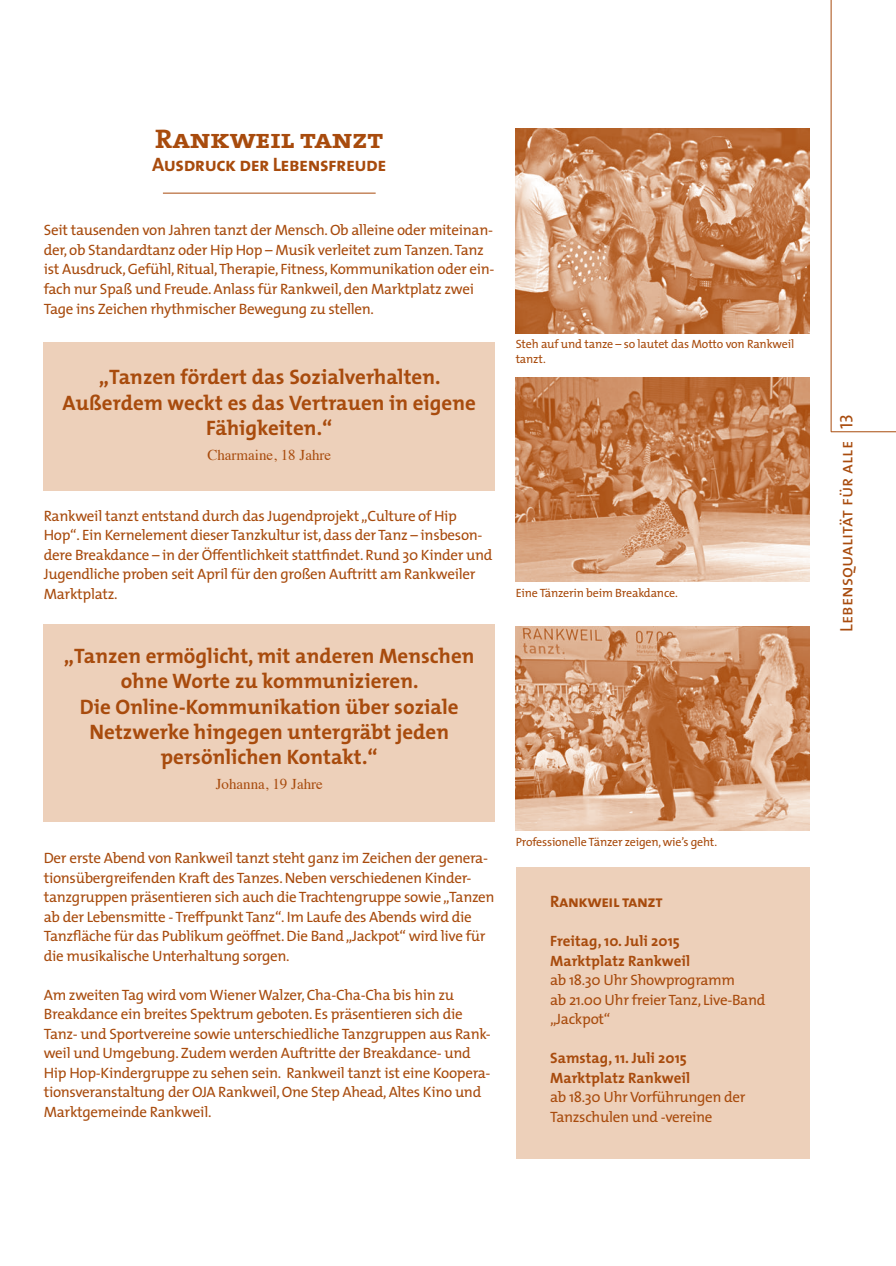
<style>
.page{position:relative;width:896px;height:1266px;background:#fff}
.page>*{position:absolute;margin:0;border:0;box-sizing:border-box;transform-origin:0 0}
.t1{font:27px "The Serif Bold Caps";letter-spacing:-.01em;color:#a84b0d;scale:1.05 1}
.t2{font:700 21px/25.2px "The Mix";color:#a84b0d;text-align:center}
.t3{font:19.5px "The Mix Bold Caps";letter-spacing:-.025em;color:#a84b0d}
.t4{font:18px "The Mix Caps";color:#a84b0d}
.t5{font:16.5px "The Mix Bold Caps";letter-spacing:-.025em;color:#a84b0d}
.t6{font:15px/19.5px "The Mix";letter-spacing:-.02em;color:#a84b0d}
.t7{font:700 15px/19.5px "The Mix";color:#a84b0d}
.t8{font:15px "Times";color:#a84b0d}
.t9{font:12px/14.4px "The Mix";letter-spacing:-.015em;color:#a84b0d}
</style>
<div class="page">
<hr style="left:163px;top:193px;width:212px;height:1px;background:#a84b0d">
<div style="left:516px;top:867px;width:293px;height:291px;background:#edd0ba"></div>
<img style="left:515px;top:626px;width:294px;height:204px">
<img style="left:515px;top:378px;width:294px;height:204px">
<img style="left:515px;top:129px;width:294px;height:204px">
<div style="left:44px;top:341px;width:450px;height:149px;background:#edd0ba"></div>
<div style="left:44px;top:624px;width:450px;height:198px;background:#edd0ba"></div>
<hr style="left:830px;top:0;width:1px;height:432px;background:#a84b0d">
<hr style="left:830px;top:431px;width:65px;height:1px;background:#a84b0d">
<h1 class="t1" style="left:155px;top:117px;width:219px">Rankweil tanzt</h1>
<h3 class="t3" style="left:152px;top:148px;width:236px">Ausdruck der Lebensfreude</h3>
<p class="t6" style="left:44px;top:220px;width:452px">Seit tausenden von Jahren tanzt der Mensch. Ob alleine oder miteinan&shy;der, ob Standardtanz oder Hip Hop – Musik verleitet zum Tanzen. Tanz ist Ausdruck, Gefühl, Ritual, Therapie, Fitness, Kommunikation oder ein&shy;fach nur Spaß und Freude. Anlass für Rankweil, den Marktplatz zwei Tage ins Zeichen rhythmischer Bewegung zu stellen.</p>
<h2 class="t2" style="left:63px;top:364px;width:414px">„Tanzen fördert das Sozialverhalten.<br>Außerdem weckt es das Vertrauen in eigene<br>Fähigkeiten.“</h2>
<p class="t8" style="left:207px;top:441px;width:125px">Charmaine, 18 Jahre</p>
<p class="t6" style="left:44px;top:505px;width:450px">Rankweil tanzt entstand durch das Jugendprojekt „Culture of Hip Hop“. Ein Kernelement dieser Tanzkultur ist, dass der Tanz – insbeson&shy;dere Breakdance – in der Öffentlichkeit stattfindet. Rund 30 Kinder und Jugendliche proben seit April für den großen Auftritt am Rankweiler Marktplatz.</p>
<h2 class="t2" style="left:64px;top:643px;width:412px">„Tanzen ermöglicht, mit anderen Menschen ohne Worte zu kommunizieren.<br>Die Online-Kommunikation über soziale Netzwerke hingegen untergräbt jeden persönlichen Kontakt.“</h2>
<p class="t8" style="left:216px;top:770px;width:109px">Johanna, 19 Jahre</p>
<p class="t6" style="left:44px;top:847px;width:452px">Der erste Abend von Rankweil tanzt steht ganz im Zeichen der genera&shy;tionsübergreifenden Kraft des Tanzes. Neben verschiedenen Kinder&shy;tanzgruppen präsentieren sich auch die Trachtengruppe sowie „Tanzen ab der Lebensmitte - Treffpunkt Tanz“. Im Laufe des Abends wird die Tanzfläche für das Publikum geöffnet. Die Band „Jackpot“ wird live für die musikalische Unterhaltung sorgen.</p>
<p class="t6" style="left:44px;top:984px;width:448px">Am zweiten Tag wird vom Wiener Walzer, Cha-Cha-Cha bis hin zu Breakdance ein breites Spektrum geboten. Es präsentieren sich die Tanz- und Sportvereine sowie unterschiedliche Tanzgruppen aus Rank&shy;weil und Umgebung. Zudem werden Auftritte der Breakdance- und Hip Hop-Kindergruppe zu sehen sein. Rankweil tanzt ist eine Koopera&shy;tionsveranstaltung der OJA Rankweil, One Step Ahead, Altes Kino und Marktgemeinde Rankweil.</p>
<p class="t9" style="left:515px;top:336px;width:280px">Steh auf und tanze – so lautet das Motto von Rankweil tanzt.</p>
<p class="t9" style="left:515px;top:585px;width:163px">Eine Tänzerin beim Breakdance.</p>
<p class="t9" style="left:515px;top:834px;width:203px">Professionelle Tänzer zeigen, wie’s geht.</p>
<p class="t5" style="left:550px;top:887px;width:114px">Rankweil tanzt</p>
<p class="t7" style="left:550px;top:931px;width:142px">Freitag, 10. Juli 2015<br>Marktplatz Rankweil</p>
<p class="t6" style="left:550px;top:970px;width:217px">ab 18.30 Uhr Showprogramm<br>ab 21.00 Uhr freier Tanz, Live-Band „Jackpot“</p>
<p class="t7" style="left:550px;top:1048px;width:142px">Samstag, 11. Juli 2015<br>Marktplatz Rankweil</p>
<p class="t6" style="left:550px;top:1087px;width:197px">ab 18.30 Uhr Vorführungen der<br>Tanzschulen und -vereine</p>
<p class="t4" style="left:831px;top:632px;width:219px;rotate:-90deg">Lebensqualität für alle 13</p>
</div>
